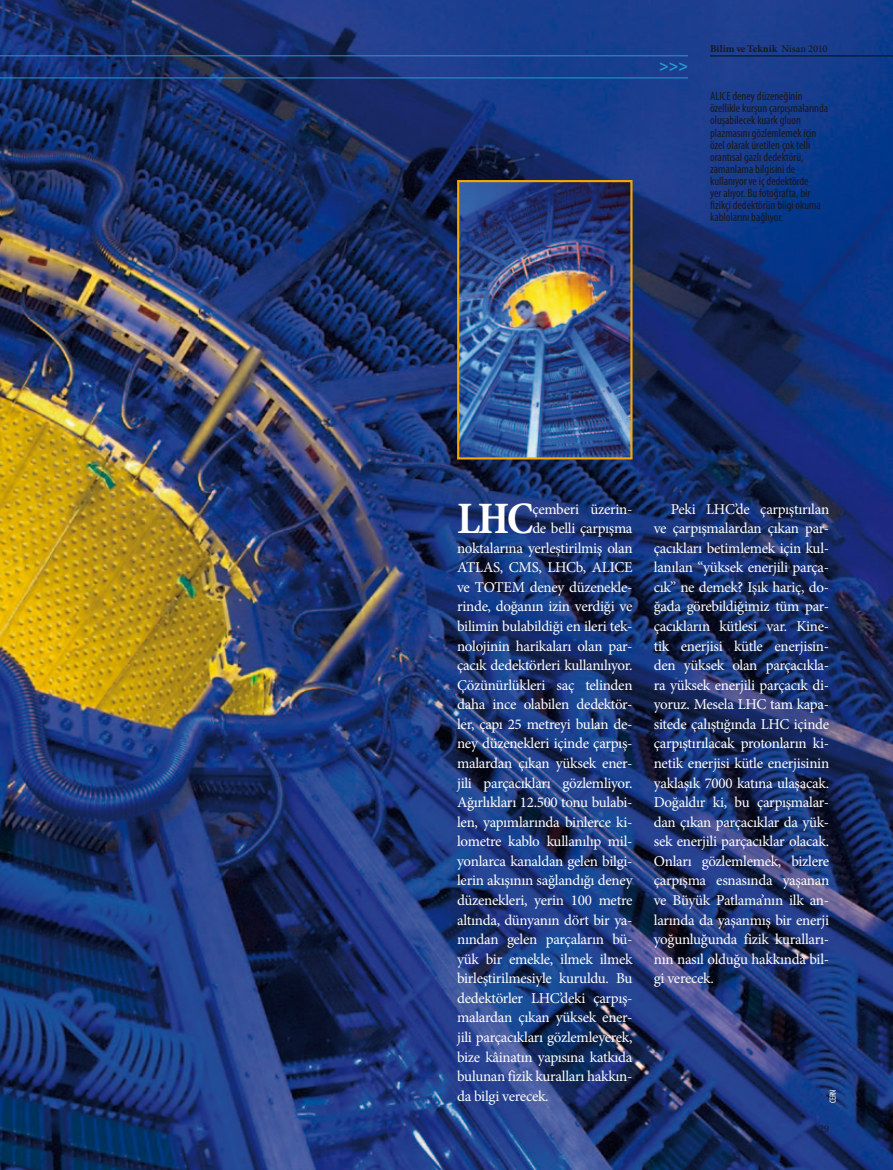
<style>
.page{position:relative;width:893px;height:1170px;background:#fff}
.page>*{position:absolute;margin:0;border:0;box-sizing:border-box;transform-origin:0 0}
.t1{font:700 condensed 45.45px "Minion Pro";color:#fff}
.t2{font:700 16.2px "Myriad Pro";color:#2699d1}
.t3{font:15px/19.5px "Minion Pro";letter-spacing:-.02em;color:#fff;text-align:justify}
.t4{font:condensed 12px/12px "Myriad Pro";color:#1a171c}
.t5{font:700 10.35px "Minion Pro";letter-spacing:.005em;color:#1a171c}
.t6{font:10.35px "Minion Pro";color:#1a171c}
.t7{font:condensed 9px "Myriad Pro";color:#fff}
.s1{font-weight:500}
</style>
<div class="page">
<img style="left:0;top:0;width:893px;height:1169px">
<img style="left:460px;top:183px;width:169px;height:273px">
<div style="left:457px;top:180px;width:175px;height:279px;border:2px solid #f6a800"></div>
<hr style="left:710px;top:56px;width:183px;height:1px;background:#070c12">
<hr style="left:0;top:56px;width:688px;height:1px;background:#2699d1">
<hr style="left:0;top:78px;width:688px;height:1px;background:#2699d1">
<p class="t2" style="left:659px;top:55px;width:30px">&gt;&gt;&gt;</p>
<p class="t5" style="left:710px;top:41px;width:119px">Bilim ve Teknik <span class="s1">Nisan 2010</span></p>
<p class="t4" style="left:710px;top:90px;width:120px">ALICE deney düzeneğinin özellikle kurşun çarpışmalarında oluşabilecek kuark gluon plazmasını gözlemlemek için özel olarak üretilen çok telli orantısal gazlı dedektörü, zamanlama bilgisini de kullanıyor ve iç dedektörde<br>yer alıyor. Bu fotoğrafta, bir fizikçi dedektörün bilgi okuma kablolarını bağlıyor.</p>
<h1 class="t1" style="left:457px;top:487px;width:78px">LHC</h1>
<p class="t3" style="left:532px;top:499px;width:102px">çemberi üzerin-</p>
<p class="t3" style="left:532px;top:518px;width:102px">de belli çarpışma</p>
<p class="t3" style="left:457px;top:538px;width:177px">noktalarına yerleştirilmiş olan</p>
<p class="t3" style="left:457px;top:557px;width:177px">ATLAS, CMS, LHCb, ALICE</p>
<p class="t3" style="left:457px;top:577px;width:177px">ve TOTEM deney düzenekle-</p>
<p class="t3" style="left:457px;top:597px;width:177px">rinde, doğanın izin verdiği ve</p>
<p class="t3" style="left:457px;top:616px;width:177px">bilimin bulabildiği en ileri tek-</p>
<p class="t3" style="left:457px;top:636px;width:177px">nolojinin harikaları olan par-</p>
<p class="t3" style="left:457px;top:655px;width:177px">çacık dedektörleri kullanılıyor.</p>
<p class="t3" style="left:457px;top:675px;width:177px">Çözünürlükleri saç telinden</p>
<p class="t3" style="left:457px;top:694px;width:177px">daha ince olabilen dedektör-</p>
<p class="t3" style="left:457px;top:714px;width:177px">ler, çapı 25 metreyi bulan de-</p>
<p class="t3" style="left:457px;top:733px;width:177px">ney düzenekleri içinde çarpış-</p>
<p class="t3" style="left:457px;top:753px;width:177px">malardan çıkan yüksek ener-</p>
<p class="t3" style="left:457px;top:773px;width:177px">jili parçacıkları gözlemliyor.</p>
<p class="t3" style="left:457px;top:792px;width:177px">Ağırlıkları 12.500 tonu bulabi-</p>
<p class="t3" style="left:457px;top:812px;width:177px">len, yapımlarında binlerce ki-</p>
<p class="t3" style="left:457px;top:831px;width:177px">lometre kablo kullanılıp mil-</p>
<p class="t3" style="left:457px;top:851px;width:177px">yonlarca kanaldan gelen bilgi-</p>
<p class="t3" style="left:457px;top:870px;width:177px">lerin akışının sağlandığı deney</p>
<p class="t3" style="left:457px;top:890px;width:177px">düzenekleri, yerin 100 metre</p>
<p class="t3" style="left:457px;top:910px;width:177px">altında, dünyanın dört bir ya-</p>
<p class="t3" style="left:457px;top:929px;width:177px">nından gelen parçaların bü-</p>
<p class="t3" style="left:457px;top:949px;width:177px">yük bir emekle, ilmek ilmek</p>
<p class="t3" style="left:457px;top:968px;width:177px">birleştirilmesiyle kuruldu. Bu</p>
<p class="t3" style="left:457px;top:988px;width:177px">dedektörler LHC’deki çarpış-</p>
<p class="t3" style="left:457px;top:1007px;width:177px">malardan çıkan yüksek ener-</p>
<p class="t3" style="left:457px;top:1027px;width:177px">jili parçacıkları gözlemleyerek,</p>
<p class="t3" style="left:457px;top:1046px;width:177px">bize kâinatın yapısına katkıda</p>
<p class="t3" style="left:457px;top:1066px;width:177px">bulunan fizik kuralları hakkın-</p>
<p class="t3" style="left:457px;top:1086px;width:93px">da bilgi verecek.</p>
<p class="t3" style="left:654px;top:499px;width:177px;text-indent:17px">Peki LHC’de çarpıştırılan ve çarpışmalardan çıkan par&shy;çacıkları betimlemek için kul&shy;lanılan “yüksek enerjili parça&shy;cık” ne demek? Işık hariç, do&shy;ğada görebildiğimiz tüm par&shy;çacıkların kütlesi var. Kine&shy;tik enerjisi kütle enerjisin&shy;den yüksek olan parçacıkla&shy;ra yüksek enerjili parçacık di&shy;yoruz. Mesela LHC tam kapa&shy;sitede çalıştığında LHC içinde çarpıştırılacak protonların ki&shy;netik enerjisi kütle enerjisinin yaklaşık 7000 katına ulaşacak.<br>Doğaldır ki, bu çarpışmalar&shy;dan çıkan parçacıklar da yük&shy;sek enerjili parçacıklar olacak.<br>Onları gözlemlemek, bizlere çarpışma esnasında yaşanan ve Büyük Patlama’nın ilk an&shy;larında da yaşanmış bir enerji yoğunluğunda fizik kuralları&shy;nın nasıl olduğu hakkında bil&shy;gi verecek.</p>
<p class="t7" style="left:827px;top:1103px;width:15px;rotate:-90deg">CERN</p>
<p class="t6" style="left:819px;top:1121px;width:11px">29</p>
</div>
